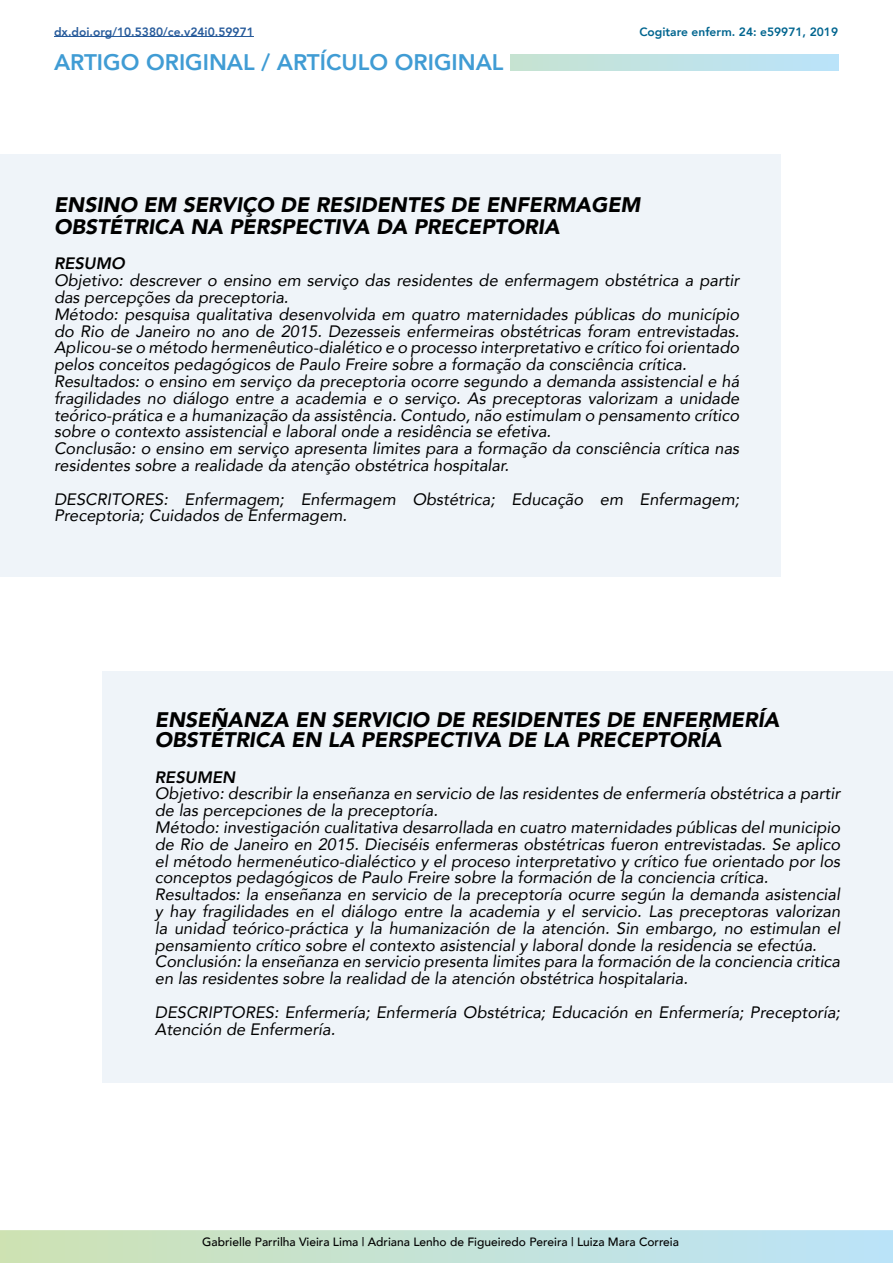
<style>
.page{position:relative;width:893px;height:1263px;background:#fff}
.page>*{position:absolute;margin:0;border:0;box-sizing:border-box;transform-origin:0 0}
.t1{font:800 22.5px "Avenir";color:#409cd4}
.t2{font:italic 900 21px/22.2px "Avenir";color:#000}
.t3{font:italic 16.5px/16.8px "Avenir";color:#000}
.t4{font:italic 800 16.5px "Avenir";color:#000}
.t5{font:500 12px "Avenir";color:#000}
.t6{font:800 12px "Avenir";color:#275b9b}
.t7{font:800 12px "Avenir";color:#00658f}
</style>
<div class="page">
<div style="left:0;top:154px;width:781px;height:423px;background:#eff4f9"></div>
<div style="left:102px;top:671px;width:791px;height:412px;background:#eff4f9"></div>
<svg style="left:0;top:1230px;width:893px;height:33px;background:#c4e2d6"></svg>
<div style="left:510px;top:54px;width:329px;height:17px;background:linear-gradient(to right,#c6e3d1,#bae3fa)"></div>
<hr style="left:54px;top:36px;width:200px;height:1px;background:#275b9b">
<p class="t6" style="left:54px;top:22px;width:201px">dx.doi.org/10.5380/ce.v24i0.59971</p>
<p class="t7" style="left:639px;top:22px;width:200px">Cogitare enferm. 24: e59971, 2019</p>
<h1 class="t1" style="left:54px;top:45px;width:451px">ARTIGO ORIGINAL / ARTÍCULO ORIGINAL</h1>
<p class="t2" style="left:54px;top:193px;width:588px">ENSINO EM SERVIÇO DE RESIDENTES DE ENFERMAGEM<br>OBSTÉTRICA NA PERSPECTIVA DA PRECEPTORIA</p>
<p class="t4" style="left:54px;top:254px;width:72px">RESUMO</p>
<p class="t3" style="left:54px;top:272px;width:687px">Objetivo: descrever o ensino em serviço das residentes de enfermagem obstétrica a partir das percepções da preceptoria.<br>Método: pesquisa qualitativa desenvolvida em quatro maternidades públicas do município do Rio de Janeiro no ano de 2015. Dezesseis enfermeiras obstétricas foram entrevistadas.<br>Aplicou-se o método hermenêutico-dialético e o processo interpretativo e crítico foi orientado pelos conceitos pedagógicos de Paulo Freire sobre a formação da consciência crítica.<br>Resultados: o ensino em serviço da preceptoria ocorre segundo a demanda assistencial e há fragilidades no diálogo entre a academia e o serviço. As preceptoras valorizam a unidade teórico-prática e a humanização da assistência. Contudo, não estimulam o pensamento crítico sobre o contexto assistencial e laboral onde a residência se efetiva.<br>Conclusão: o ensino em serviço apresenta limites para a formação da consciência crítica nas residentes sobre a realidade da atenção obstétrica hospitalar.</p>
<p class="t3" style="left:54px;top:490px;width:687px">DESCRITORES: Enfermagem; Enfermagem Obstétrica; Educação em Enfermagem;<br>Preceptoria; Cuidados de Enfermagem.</p>
<p class="t2" style="left:155px;top:710px;width:626px;line-height:19.2px">ENSEÑANZA EN SERVICIO DE RESIDENTES DE ENFERMERÍA<br>OBSTÉTRICA EN LA PERSPECTIVA DE LA PRECEPTORÍA</p>
<p class="t4" style="left:155px;top:767px;width:82px">RESUMEN</p>
<p class="t3" style="left:155px;top:785px;width:687px">Objetivo: describir la enseñanza en servicio de las residentes de enfermería obstétrica a partir de las percepciones de la preceptoría.<br>Método: investigación cualitativa desarrollada en cuatro maternidades públicas del municipio de Rio de Janeiro en 2015. Dieciséis enfermeras obstétricas fueron entrevistadas. Se aplico el método hermenéutico-dialéctico y el proceso interpretativo y crítico fue orientado por los conceptos pedagógicos de Paulo Freire sobre la formación de la conciencia crítica.<br>Resultados: la enseñanza en servicio de la preceptoría ocurre según la demanda asistencial y hay fragilidades en el diálogo entre la academia y el servicio. Las preceptoras valorizan la unidad teórico-práctica y la humanización de la atención. Sin embargo, no estimulan el pensamiento crítico sobre el contexto asistencial y laboral donde la residencia se efectúa.<br>Conclusión: la enseñanza en servicio presenta limites para la formación de la conciencia critica en las residentes sobre la realidad de la atención obstétrica hospitalaria.</p>
<p class="t3" style="left:155px;top:1003px;width:687px">DESCRIPTORES: Enfermería; Enfermería Obstétrica; Educación en Enfermería; Preceptoría;<br>Atención de Enfermería.</p>
<p class="t5" style="left:202px;top:1232px;width:478px">Gabrielle Parrilha Vieira Lima | Adriana Lenho de Figueiredo Pereira | Luiza Mara Correia</p>
</div>
